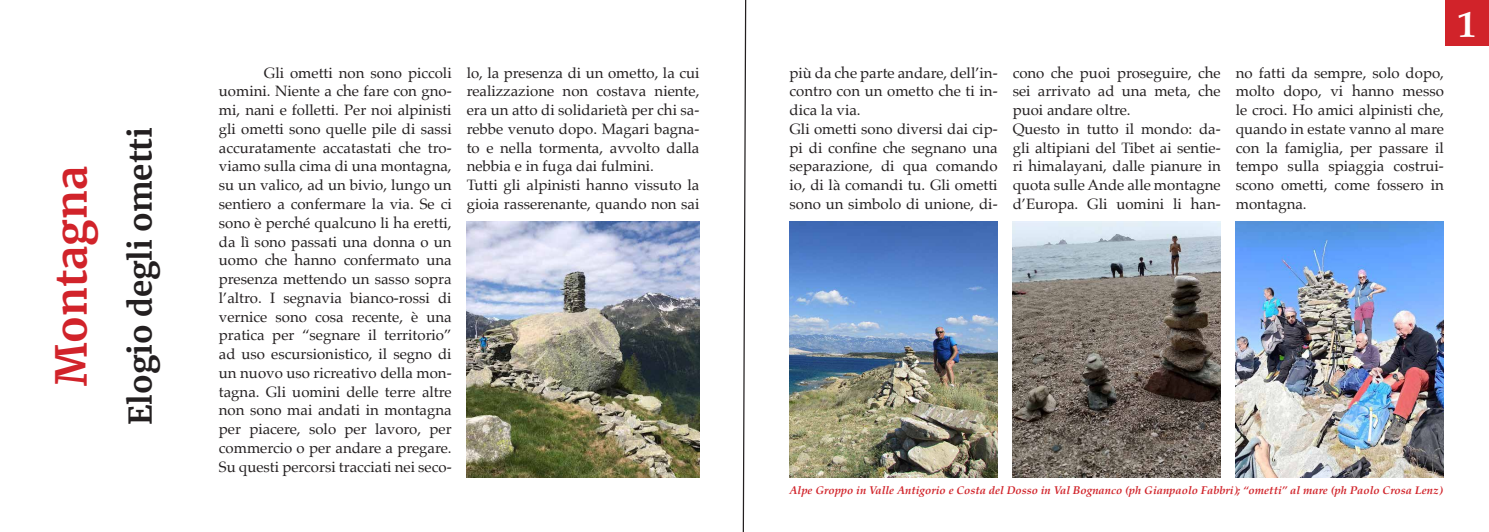
<style>
.page{position:relative;width:1489px;height:532px;background:#fff}
.page>*{position:absolute;margin:0;border:0;box-sizing:border-box;transform-origin:0 0}
.t1{font:700 42.5px "Merriweather";color:#d1232a}
.t2{font:700 37.5px "Palatino";color:#fff}
.t3{font:700 31.25px "Merriweather";color:#231f20}
.t4{font:15px/18.8px "Palatino";color:#231f20;text-align:justify}
.t5{font:italic 700 11.25px "Palatino";color:#d1232a}
</style>
<div class="page">
<svg style="left:742px;top:0;width:5px;height:531px"></svg>
<div style="left:1445px;top:0;width:43px;height:45px;background:#d1232a"></div>
<img style="left:789px;top:221px;width:208px;height:256px">
<img style="left:466px;top:221px;width:233px;height:256px">
<img style="left:1235px;top:221px;width:208px;height:256px">
<img style="left:1012px;top:221px;width:208px;height:256px">
<p class="t1" style="left:42px;top:386px;width:221px;rotate:-90deg">Montagna</p>
<p class="t3" style="left:119px;top:425px;width:300px;rotate:-90deg">Elogio degli ometti</p>
<p class="t4" style="left:219px;top:63px;width:234px;text-indent:45px">Gli ometti non sono piccoli uomini. Niente a che fare con gno&shy;mi, nani e folletti. Per noi alpinisti gli ometti sono quelle pile di sassi accuratamente accatastati che tro&shy;viamo sulla cima di una montagna, su un valico, ad un bivio, lungo un sentiero a confermare la via. Se ci sono è perché qualcuno li ha eretti, da lì sono passati una donna o un uomo che hanno confermato una presenza mettendo un sasso sopra l’altro. I segnavia bianco-rossi di vernice sono cosa recente, è una pratica per “segnare il territorio” ad uso escursionistico, il segno di un nuovo uso ricreativo della mon&shy;tagna. Gli uomini delle terre altre non sono mai andati in montagna per piacere, solo per lavoro, per commercio o per andare a pregare.<br>Su questi percorsi tracciati nei seco-</p>
<p class="t4" style="left:466px;top:63px;width:234px">lo, la presenza di un ometto, la cui realizzazione non costava niente, era un atto di solidarietà per chi sa&shy;rebbe venuto dopo. Magari bagna&shy;to e nella tormenta, avvolto dalla nebbia e in fuga dai fulmini.</p>
<p class="t4" style="left:466px;top:175px;width:234px">Tutti gli alpinisti hanno vissuto la gioia rasserenante, quando non sai</p>
<p class="t4" style="left:789px;top:63px;width:210px">più da che parte andare, dell’in&shy;contro con un ometto che ti in&shy;dica la via.</p>
<p class="t4" style="left:789px;top:119px;width:210px">Gli ometti sono diversi dai cip&shy;pi di confine che segnano una separazione, di qua comando io, di là comandi tu. Gli ometti sono un simbolo di unione, di-</p>
<p class="t4" style="left:1012px;top:63px;width:210px">cono che puoi proseguire, che sei arrivato ad una meta, che puoi andare oltre.</p>
<p class="t4" style="left:1012px;top:119px;width:210px">Questo in tutto il mondo: da&shy;gli altipiani del Tibet ai sentie&shy;ri himalayani, dalle pianure in quota sulle Ande alle montagne d’Europa. Gli uomini li han-</p>
<p class="t4" style="left:1235px;top:63px;width:210px">no fatti da sempre, solo dopo, molto dopo, vi hanno messo le croci. Ho amici alpinisti che, quando in estate vanno al mare con la famiglia, per passare il tempo sulla spiaggia costrui&shy;scono ometti, come fossero in montagna.</p>
<p class="t2" style="left:1457px;top:-8px;width:20px">1</p>
<p class="t5" style="left:789px;top:481px;width:654px">Alpe Groppo in Valle Antigorio e Costa del Dosso in Val Bognanco (ph Gianpaolo Fabbri); “ometti” al mare (ph Paolo Crosa Lenz)</p>
</div>
